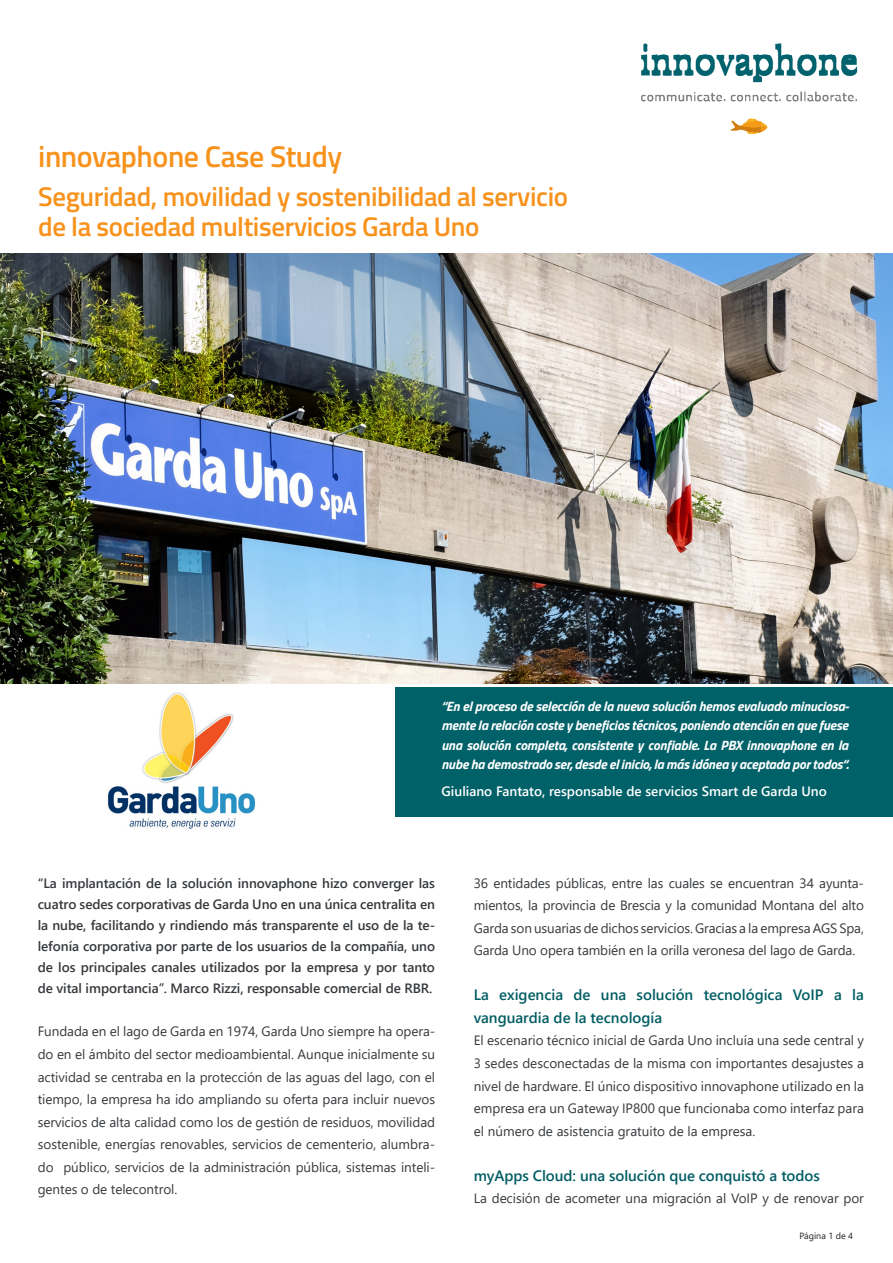
<style>
.page{position:relative;width:893px;height:1263px;background:#fff}
.page>*{position:absolute;margin:0;border:0;box-sizing:border-box;transform-origin:0 0}
.t1{font:600 30px "Titillium Web";letter-spacing:-.015em;color:#f7931d}
.t2{font:600 27px/30px "Titillium Web";letter-spacing:-.015em;color:#f7931d}
.t3{font:600 15px/22.5px "Segoe UI";color:#005d63}
.t4{font:13.5px/22.5px "Segoe UI";letter-spacing:-.005em;color:#36393c;text-align:justify}
.t5{font:600 13.5px/21px "Segoe UI";letter-spacing:-.005em;color:#36393c;text-align:justify}
.Fließtext{font:italic 700 13.5px/19.5px "Titillium Web";letter-spacing:-.01em;color:#fff;text-align:justify}
.Fließtext-2{font:600 13.5px "Segoe UI";color:#fff}
.t6{font:9px "Segoe UI";color:#231f20}
</style>
<div class="page">
<img style="left:0;top:253px;width:893px;height:431px">
<img style="left:108px;top:692px;width:148px;height:137px">
<div style="left:395px;top:687px;width:498px;height:129px;background:#006169"></div>
<img style="left:641px;top:43px;width:217px;height:90px">
<p class="t1" style="left:38px;top:134px;width:306px">innovaphone Case Study</p>
<p class="t2" style="left:38px;top:180px;width:531px">Seguridad, movilidad y sostenibilidad al servicio de la sociedad multiservicios Garda Uno</p>
<p class="Fließtext" style="left:441px;top:695px;width:409px">“En el proceso de selección de la nueva solución hemos evaluado minuciosa&shy;mente la relación coste y beneficios técnicos, poniendo atención en que fuese una solución completa, consistente y confiable. La PBX innovaphone en la nube ha demostrado ser, desde el inicio, la más idónea y aceptada por todos“.</p>
<p class="Fließtext-2" style="left:441px;top:779px;width:387px">Giuliano Fantato, responsable de servicios Smart de Garda Uno</p>
<p class="t5" style="left:38px;top:871px;width:399px">“La implantación de la solución innovaphone hizo converger las cuatro sedes corporativas de Garda Uno en una única centralita en la nube, facilitando y rindiendo más transparente el uso de la te&shy;lefonía corporativa por parte de los usuarios de la compañía, uno de los principales canales utilizados por la empresa y por tanto de vital importancia”. Marco Rizzi, responsable comercial de RBR.</p>
<p class="t4" style="left:38px;top:1019px;width:399px">Fundada en el lago de Garda en 1974, Garda Uno siempre ha opera&shy;do en el ámbito del sector medioambiental. Aunque inicialmente su actividad se centraba en la protección de las aguas del lago, con el tiempo, la empresa ha ido ampliando su oferta para incluir nuevos servicios de alta calidad como los de gestión de residuos, movilidad sostenible, energías renovables, servicios de cementerio, alumbra&shy;do público, servicios de la administración pública, sistemas inteli&shy;gentes o de telecontrol.</p>
<p class="t4" style="left:474px;top:871px;width:392px">36 entidades públicas, entre las cuales se encuentran 34 ayunta&shy;mientos, la provincia de Brescia y la comunidad Montana del alto Garda son usuarias de dichos servicios. Gracias a la empresa AGS Spa, Garda Uno opera también en la orilla veronesa del lago de Garda.</p>
<p class="t3" style="left:474px;top:983px;width:392px">La exigencia de una solución tecnológica VoIP a la vanguardia de la tecnología</p>
<p class="t4" style="left:474px;top:1028px;width:392px">El escenario técnico inicial de Garda Uno incluía una sede central y 3 sedes desconectadas de la misma con importantes desajustes a nivel de hardware. El único dispositivo innovaphone utilizado en la empresa era un Gateway IP800 que funcionaba como interfaz para el número de asistencia gratuito de la empresa.</p>
<p class="t3" style="left:474px;top:1163px;width:348px">myApps Cloud: una solución que conquistó a todos</p>
<p class="t4" style="left:474px;top:1186px;width:392px">La decisión de acometer una migración al VoIP y de renovar por</p>
<p class="t6" style="left:799px;top:1227px;width:55px">Página 1 de 4</p>
</div>
